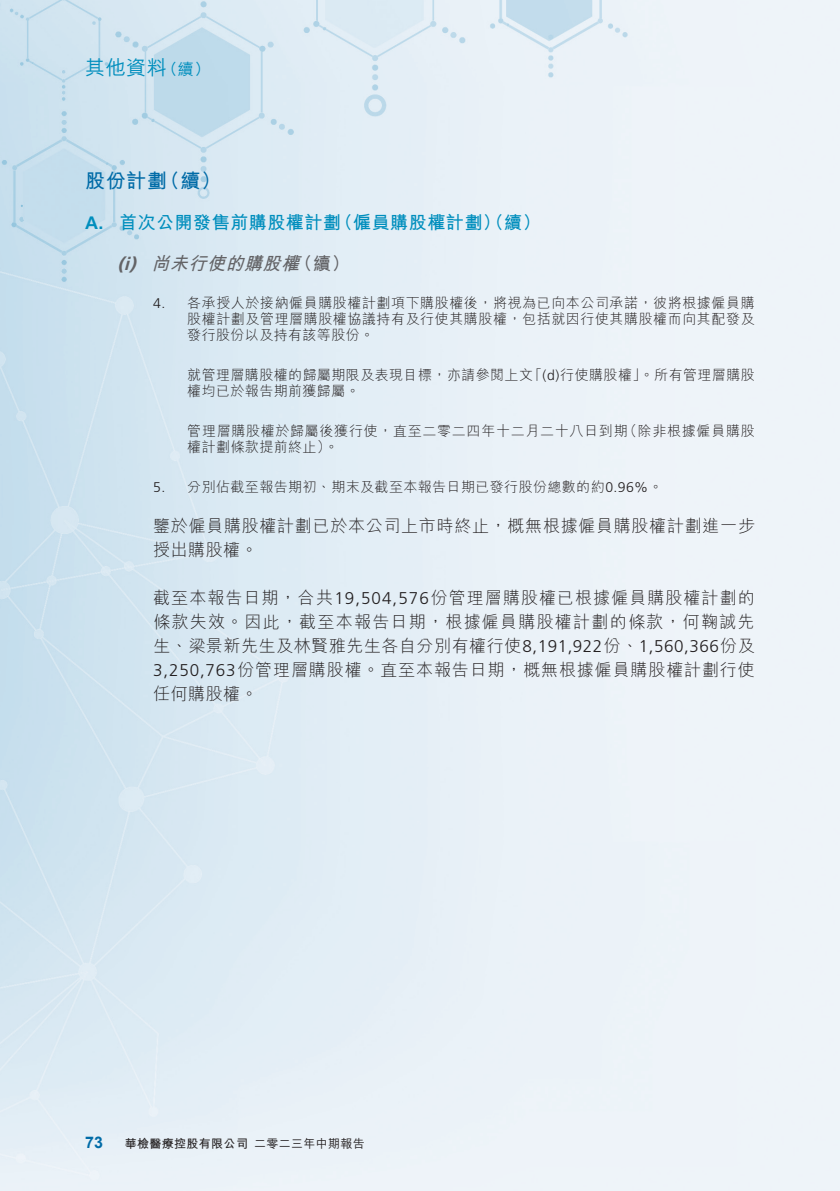
<style>
.page{position:relative;width:840px;height:1191px;background:#fff}
.page>*{position:absolute;margin:0;border:0;box-sizing:border-box;transform-origin:0 0}
.t1{font:700 20px "M Hei HK";color:#006ba7}
.t2{font:500 20px "M Hei HK";color:#008ebd}
.t3{font:700 18px "M Hei HK";letter-spacing:.03em;color:#008ebd}
.t4{font:italic 700 18px "M Hei HK";color:#636366}
.t5{font:700 18px "M Hei HK";color:#636366}
.t6{font:italic 700 18px "Frutiger LT Std";color:#636366}
.t7{font:700 18px "Frutiger LT Std";color:#008ebd}
.t8{font:300 17px/24px "M Hei HK";letter-spacing:.04em;color:#231f20}
.t9{font:500 16px "M Hei HK";color:#008ebd}
.t10{font:700 16px "Arial";color:#006ba7}
.t11{font:300 14px/16px "M Hei HK";letter-spacing:.04em;color:#231f20}
.t12{font:300 14px "Frutiger LT Std";color:#231f20}
.t13{font:700 12px "M Hei HK";letter-spacing:.03em;color:#231f20}
.t14{font:500 12px "M Hei HK";letter-spacing:.03em;color:#231f20}
.s1{font-family:"Frutiger LT Std"}
</style>
<div class="page">
<img style="left:0;top:0;width:839px;height:1191px">
<h1 class="t2" style="left:85px;top:53px;width:83px">其他資料</h1>
<p class="t9" style="left:161px;top:57px;width:50px">（續(</p>
<h1 class="t1" style="left:85px;top:166px;width:83px">股份計劃</h1>
<h1 class="t1" style="left:160px;top:166px;width:63px">（續(</h1>
<p class="t7" style="left:85px;top:212px;width:20px">A.</p>
<p class="t3" style="left:119px;top:209px;width:223px">首次公開發售前購股權計劃</p>
<p class="t3" style="left:334px;top:209px;width:207px">（僱員購股權計劃）（續(</p>
<p class="t6" style="left:117px;top:253px;width:19px">i(</p>
<p class="t6" style="left:129px;top:253px;width:13px">)</p>
<p class="t4" style="left:151px;top:250px;width:155px">尚未行使的購股權</p>
<p class="t5" style="left:294px;top:250px;width:57px">（續(</p>
<p class="t12" style="left:153px;top:295px;width:14px">4.</p>
<p class="t11" style="left:187px;top:294px;width:568px">各承授人於接納僱員購股權計劃項下購股權後，將視為已向本公司承諾，彼將根據僱員購</p>
<p class="t11" style="left:187px;top:310px;width:568px">股權計劃及管理層購股權協議持有及行使其購股權，包括就因行使其購股權而向其配發及發行股份以及持有該等股份。</p>
<p class="t11" style="left:528px;top:366px;width:228px">「<span class="s1">( )d</span> 行使購股權」。所有管理層購股</p>
<p class="t11" style="left:187px;top:366px;width:347px">就管理層購股權的歸屬期限及表現目標，亦請參閱上文權均已於報告期前獲歸屬。</p>
<p class="t11" style="left:622px;top:422px;width:133px">（除非根據僱員購股</p>
<p class="t11" style="left:187px;top:422px;width:441px">管理層購股權於歸屬後獲行使，直至二零二四年十二月二十八日到期權計劃條款提前終止。(</p>
<p class="t11" style="left:187px;top:478px;width:476px">分別佔截至報告期初、期末及截至本報告日期已發行股份總數的約<span class="s1">0.96%</span>。</p>
<p class="t12" style="left:153px;top:479px;width:14px">5.</p>
<p class="t8" style="left:153px;top:513px;width:603px">鑒於僱員購股權計劃已於本公司上市時終止，概無根據僱員購股權計劃進一步授出購股權。</p>
<p class="t8" style="left:153px;top:585px;width:602px;text-align:justify">截至本報告日期，合共<span class="s1">19,504,576</span>份管理層購股權已根據僱員購股權計劃的條款失效。因此，截至本報告日期，根據僱員購股權計劃的條款，何鞠誠先生、梁景新先生及林賢雅先生各自分別有權行使<span class="s1">8,191,922</span>份、<span class="s1">1,560,366</span>份及<span class="s1">3,250,763</span>份管理層購股權。直至本報告日期，概無根據僱員購股權計劃行使任何購股權。</p>
<p class="t10" style="left:85px;top:1131px;width:19px">73</p>
<p class="t13" style="left:125px;top:1134px;width:125px">華檢醫療控股有限公司</p>
<p class="t14" style="left:254px;top:1134px;width:112px">二零二三年中期報告</p>
</div>
